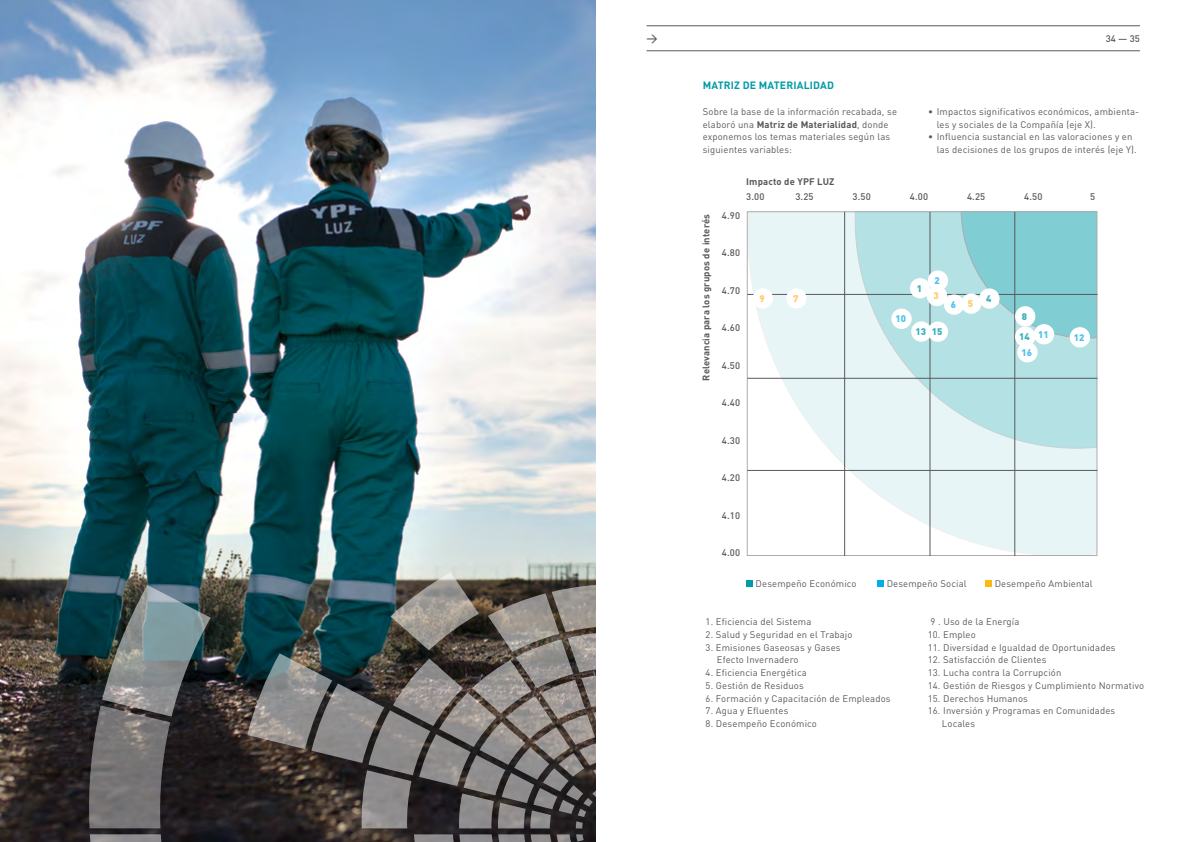
<style>
.page{position:relative;width:1191px;height:842px;background:#fff}
.page>*{position:absolute;margin:0;border:0;box-sizing:border-box;transform-origin:0 0}
.t1{font:500 11px "DIN";color:#58595b}
.t2{font:700 10.5px "DIN";letter-spacing:.015em;color:#009ba7}
.t3{font:9.5px/12.8px "DIN";letter-spacing:.015em;color:#58595b}
.t4{font:500 9.5px "DIN";letter-spacing:.015em;color:#58595b}
.t5{font:700 9.5px "DIN";letter-spacing:.015em;color:#58595b}
.t6{font:900 9.5px "DIN";color:#4ec1ef}
.t7{font:900 9.5px "DIN";color:#37b1bc}
.t8{font:900 9.5px "DIN";color:#ffcb66}
.s1{font-weight:700}
</style>
<div class="page">
<img style="left:0;top:0;width:595px;height:842px">
<svg style="left:414px;top:834px;width:169px;height:8px"></svg>
<svg style="left:90px;top:834px;width:92px;height:8px"></svg>
<svg style="left:88px;top:585px;width:123px;height:243px"></svg>
<svg style="left:247px;top:572px;width:348px;height:256px"></svg>
<svg style="left:748px;top:213px;width:347px;height:341px"></svg>
<svg style="left:854px;top:213px;width:241px;height:236px"></svg>
<svg style="left:960px;top:213px;width:135px;height:126px"></svg>
<div style="left:746px;top:580px;width:7px;height:7px;background:#009ba7"></div>
<div style="left:877px;top:580px;width:7px;height:7px;background:#00aeea"></div>
<div style="left:985px;top:580px;width:7px;height:7px;background:#fdb913"></div>
<hr style="left:929px;top:212px;width:1px;height:344px;background:#58595b">
<hr style="left:1014px;top:212px;width:1px;height:344px;background:#58595b">
<hr style="left:844px;top:212px;width:1px;height:344px;background:#58595b">
<hr style="left:747px;top:378px;width:350px;height:1px;background:#58595b">
<hr style="left:747px;top:294px;width:350px;height:1px;background:#58595b">
<hr style="left:747px;top:470px;width:350px;height:1px;background:#58595b">
<div style="left:926px;top:286px;width:21px;height:20px;background:#fff;border-radius:50%"></div>
<div style="left:1015px;top:326px;width:20px;height:21px;background:#fff;border-radius:50%"></div>
<div style="left:1017px;top:342px;width:20px;height:20px;background:#fff;border-radius:50%"></div>
<div style="left:1015px;top:306px;width:20px;height:20px;background:#fff;border-radius:50%"></div>
<div style="left:1033px;top:324px;width:21px;height:20px;background:#fff;border-radius:50%"></div>
<div style="left:911px;top:321px;width:20px;height:21px;background:#fff;border-radius:50%"></div>
<div style="left:961px;top:293px;width:20px;height:21px;background:#fff;border-radius:50%"></div>
<div style="left:891px;top:309px;width:20px;height:20px;background:#fff;border-radius:50%"></div>
<div style="left:786px;top:288px;width:20px;height:21px;background:#fff;border-radius:50%"></div>
<div style="left:910px;top:278px;width:20px;height:20px;background:#fff;border-radius:50%"></div>
<div style="left:752px;top:288px;width:21px;height:21px;background:#fff;border-radius:50%"></div>
<div style="left:927px;top:270px;width:21px;height:21px;background:#fff;border-radius:50%"></div>
<div style="left:944px;top:294px;width:20px;height:21px;background:#fff;border-radius:50%"></div>
<div style="left:927px;top:321px;width:21px;height:21px;background:#fff;border-radius:50%"></div>
<div style="left:979px;top:288px;width:20px;height:21px;background:#fff;border-radius:50%"></div>
<div style="left:1069px;top:327px;width:21px;height:20px;background:#fff;border-radius:50%"></div>
<hr style="left:646px;top:51px;width:494px;height:1px;background:#58595b">
<hr style="left:646px;top:26px;width:494px;height:1px;background:#58595b">
<p class="t1" style="left:646px;top:31px;width:13px">&gt;</p>
<p class="t4" style="left:1105px;top:32px;width:36px">34 — 35</p>
<p class="t2" style="left:703px;top:79px;width:133px">MATRIZ DE MATERIALIDAD</p>
<p class="t3" style="left:703px;top:105px;width:196px">Sobre la base de la información recabada, se elaboró una <span class="s1">Matriz de Materialidad</span>, donde exponemos los temas materiales según las siguientes variables:</p>
<p class="t3" style="left:936px;top:105px;width:204px;text-indent:-9px">• Impactos significativos económicos, ambienta&shy;les y sociales de la Compañía (eje X).</p>
<p class="t3" style="left:936px;top:130px;width:201px;text-indent:-9px">• Influencia sustancial en las valoraciones y en las decisiones de los grupos de interés (eje Y).</p>
<p class="t5" style="left:746px;top:176px;width:90px">Impacto de YPF LUZ</p>
<p class="t5" style="left:700px;top:381px;width:168px;rotate:-90deg">Relevancia para los grupos de interés</p>
<p class="t4" style="left:746px;top:190px;width:20px">3.00</p>
<p class="t4" style="left:722px;top:209px;width:20px">4.90</p>
<p class="t4" style="left:722px;top:247px;width:20px">4.80</p>
<p class="t4" style="left:722px;top:284px;width:20px">4.70</p>
<p class="t4" style="left:722px;top:322px;width:20px">4.60</p>
<p class="t4" style="left:722px;top:359px;width:20px">4.50</p>
<p class="t4" style="left:722px;top:397px;width:20px">4.40</p>
<p class="t4" style="left:722px;top:434px;width:20px">4.30</p>
<p class="t4" style="left:722px;top:472px;width:20px">4.20</p>
<p class="t4" style="left:722px;top:509px;width:20px">4.10</p>
<p class="t4" style="left:722px;top:547px;width:20px">4.00</p>
<p class="t8" style="left:759px;top:292px;width:7px">9</p>
<p class="t4" style="left:795px;top:190px;width:20px">3.25</p>
<p class="t4" style="left:852px;top:190px;width:20px">3.50</p>
<p class="t4" style="left:910px;top:190px;width:20px">4.00</p>
<p class="t4" style="left:967px;top:190px;width:20px">4.25</p>
<p class="t4" style="left:1024px;top:190px;width:20px">4.50</p>
<p class="t4" style="left:1090px;top:190px;width:7px">5</p>
<p class="t8" style="left:793px;top:292px;width:7px">7</p>
<p class="t6" style="left:895px;top:312px;width:12px">10</p>
<p class="t7" style="left:916px;top:282px;width:7px">1</p>
<p class="t6" style="left:934px;top:274px;width:7px">2</p>
<p class="t8" style="left:933px;top:290px;width:7px">3</p>
<p class="t7" style="left:915px;top:325px;width:12px">13</p>
<p class="t7" style="left:932px;top:325px;width:12px">15</p>
<p class="t6" style="left:950px;top:298px;width:7px">6</p>
<p class="t8" style="left:968px;top:297px;width:7px">5</p>
<p class="t7" style="left:986px;top:292px;width:7px">4</p>
<p class="t7" style="left:1022px;top:310px;width:7px">8</p>
<p class="t6" style="left:1038px;top:328px;width:12px">11</p>
<p class="t7" style="left:1019px;top:330px;width:12px">14</p>
<p class="t6" style="left:1021px;top:346px;width:12px">16</p>
<p class="t6" style="left:1074px;top:331px;width:12px">12</p>
<p class="t3" style="left:755px;top:577px;width:102px">Desempeño Económico</p>
<p class="t3" style="left:886px;top:577px;width:82px">Desempeño Social</p>
<p class="t3" style="left:994px;top:577px;width:100px">Desempeño Ambiental</p>
<p class="t3" style="left:705px;top:615px;width:107px">1. Eficiencia del Sistema</p>
<p class="t3" style="left:705px;top:628px;width:148px">2. Salud y Seguridad en el Trabajo</p>
<p class="t3" style="left:717px;top:641px;width:125px;text-indent:-11px">3. Emisiones Gaseosas y Gases<br>Efecto Invernadero</p>
<p class="t3" style="left:705px;top:666px;width:103px">4. Eficiencia Energética</p>
<p class="t3" style="left:705px;top:679px;width:100px">5. Gestión de Residuos</p>
<p class="t3" style="left:705px;top:692px;width:186px">6. Formación y Capacitación de Empleados</p>
<p class="t3" style="left:705px;top:704px;width:84px">7. Agua y Efluentes</p>
<p class="t3" style="left:705px;top:717px;width:113px">8. Desempeño Económico</p>
<p class="t3" style="left:930px;top:615px;width:90px">9 . Uso de la Energía</p>
<p class="t3" style="left:927px;top:628px;width:50px">10. Empleo</p>
<p class="t3" style="left:927px;top:641px;width:189px">11. Diversidad e Igualdad de Oportunidades</p>
<p class="t3" style="left:927px;top:653px;width:120px">12. Satisfacción de Clientes</p>
<p class="t3" style="left:927px;top:666px;width:135px">13. Lucha contra la Corrupción</p>
<p class="t3" style="left:927px;top:679px;width:218px">14. Gestión de Riesgos y Cumplimiento Normativo</p>
<p class="t3" style="left:927px;top:692px;width:102px">15. Derechos Humanos</p>
<p class="t3" style="left:942px;top:704px;width:175px;text-indent:-14px">16. Inversión y Programas en Comunidades<br>Locales</p>
</div>
